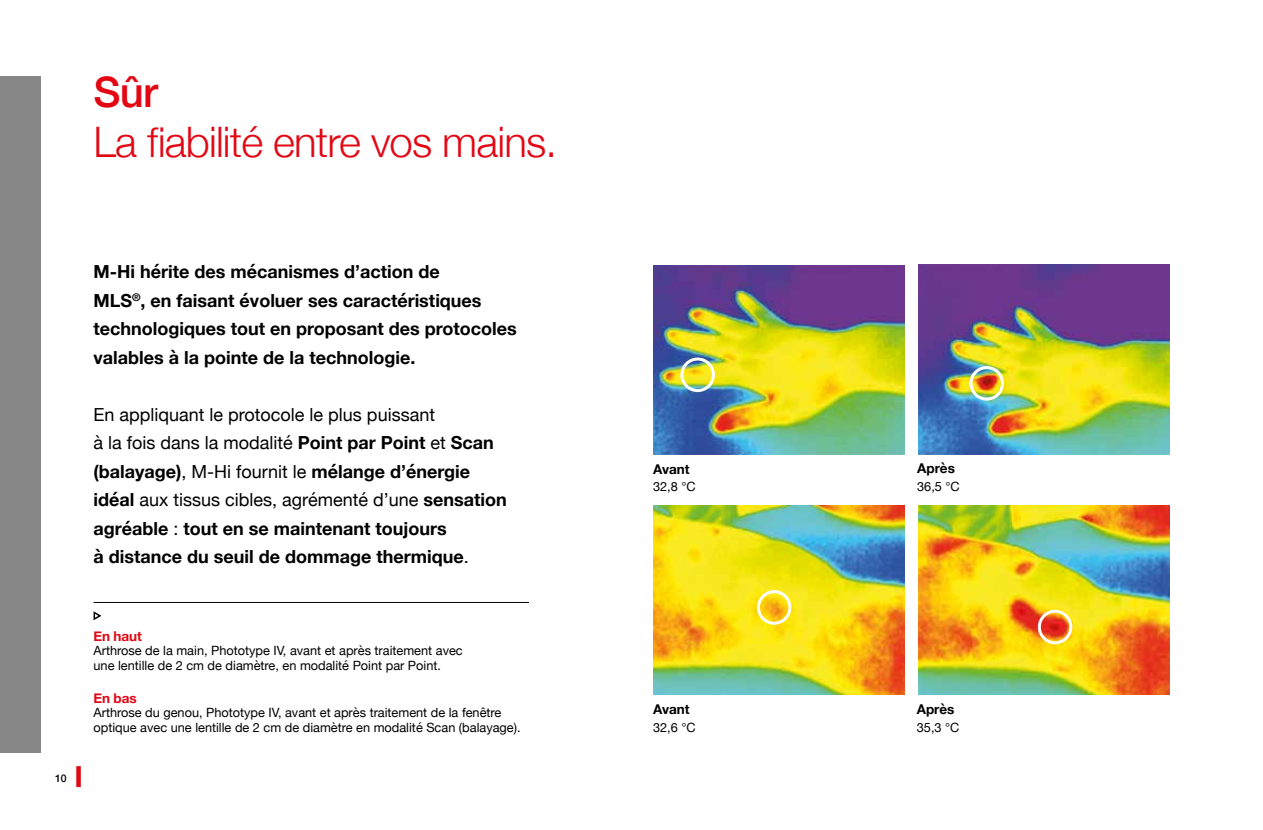
<style>
.page{position:relative;width:1263px;height:830px;background:#fff}
.page>*{position:absolute;margin:0;border:0;box-sizing:border-box;transform-origin:0 0}
.t1{font:300 42px "Helvetica Neue";letter-spacing:-.02em;color:#e30613}
.t2{font:500 42px "Helvetica Neue";color:#e30613}
.t3{font:700 18px/28.5px "Helvetica Neue";color:#000}
.t4{font:700 13.5px "Helvetica Neue";color:#000}
.t5{font:700 13.5px "Helvetica Neue";letter-spacing:-.01em;color:#e30613}
.t6{font:12.75px/15.3px "Helvetica Neue";color:#000}
.t7{font:500 10.5px "Helvetica Neue";color:#000}
.s1{font-weight:400}
</style>
<div class="page">
<img style="left:653px;top:265px;width:251px;height:189px">
<img style="left:653px;top:505px;width:251px;height:189px">
<img style="left:918px;top:265px;width:251px;height:189px">
<img style="left:919px;top:505px;width:250px;height:189px">
<div style="left:0;top:77px;width:41px;height:676px;background:#878787"></div>
<div style="left:76px;top:765px;width:5px;height:21px;background:#e30613"></div>
<hr style="left:94px;top:602px;width:435px;height:1px;background:#000">
<svg style="left:93px;top:611px;width:9px;height:10px"></svg>
<div style="left:969px;top:366px;width:35px;height:34px;border:3px solid #fff;border-radius:50%"></div>
<div style="left:680px;top:357px;width:35px;height:35px;border:3px solid #fff;border-radius:50%"></div>
<div style="left:757px;top:590px;width:34px;height:34px;border:3px solid #fff;border-radius:50%"></div>
<div style="left:1038px;top:609px;width:34px;height:35px;border:3px solid #fff;border-radius:50%"></div>
<h1 class="t2" style="left:94px;top:58px;width:66px">Sûr</h1>
<h1 class="t1" style="left:94px;top:108px;width:465px">La fiabilité entre vos mains.</h1>
<p class="t7" style="left:55px;top:769px;width:13px">10</p>
<p class="t3" style="left:94px;top:258px;width:425px">M-Hi hérite des mécanismes d’action de<br>MLS<sup>®</sup>, en faisant évoluer ses caractéristiques technologiques tout en proposant des protocoles valables à la pointe de la technologie.</p>
<p class="t3" style="left:94px;top:400px;width:415px"><span class="s1">En appliquant le protocole le plus puissant<br>à la fois dans la modalité</span> Point par Point <span class="s1">et</span> Scan (balayage)<span class="s1">, M-Hi fournit le</span> mélange d’énergie idéal <span class="s1">aux tissus cibles, agrémenté d’une</span> sensation agréable <span class="s1">:</span> tout en se maintenant toujours<br>à distance du seuil de dommage thermique<span class="s1">.</span></p>
<p class="t5" style="left:94px;top:625px;width:50px">En haut</p>
<p class="t6" style="left:94px;top:643px;width:371px">Arthrose de la main, Phototype IV, avant et après traitement avec une lentille de 2 cm de diamètre, en modalité Point par Point.</p>
<p class="t5" style="left:94px;top:687px;width:45px">En bas</p>
<p class="t6" style="left:94px;top:705px;width:429px">Arthrose du genou, Phototype IV, avant et après traitement de la fenêtre optique avec une lentille de 2 cm de diamètre en modalité Scan (balayage).</p>
<p class="t4" style="left:653px;top:458px;width:38px">Avant</p>
<p class="t6" style="left:653px;top:479px;width:44px">32,8 °C</p>
<p class="t4" style="left:653px;top:698px;width:38px">Avant</p>
<p class="t6" style="left:653px;top:719px;width:44px">32,6 °C</p>
<p class="t4" style="left:917px;top:457px;width:39px">Après</p>
<p class="t6" style="left:917px;top:479px;width:44px">36,5 °C</p>
<p class="t4" style="left:917px;top:698px;width:39px">Après</p>
<p class="t6" style="left:917px;top:719px;width:44px">35,3 °C</p>
</div>
